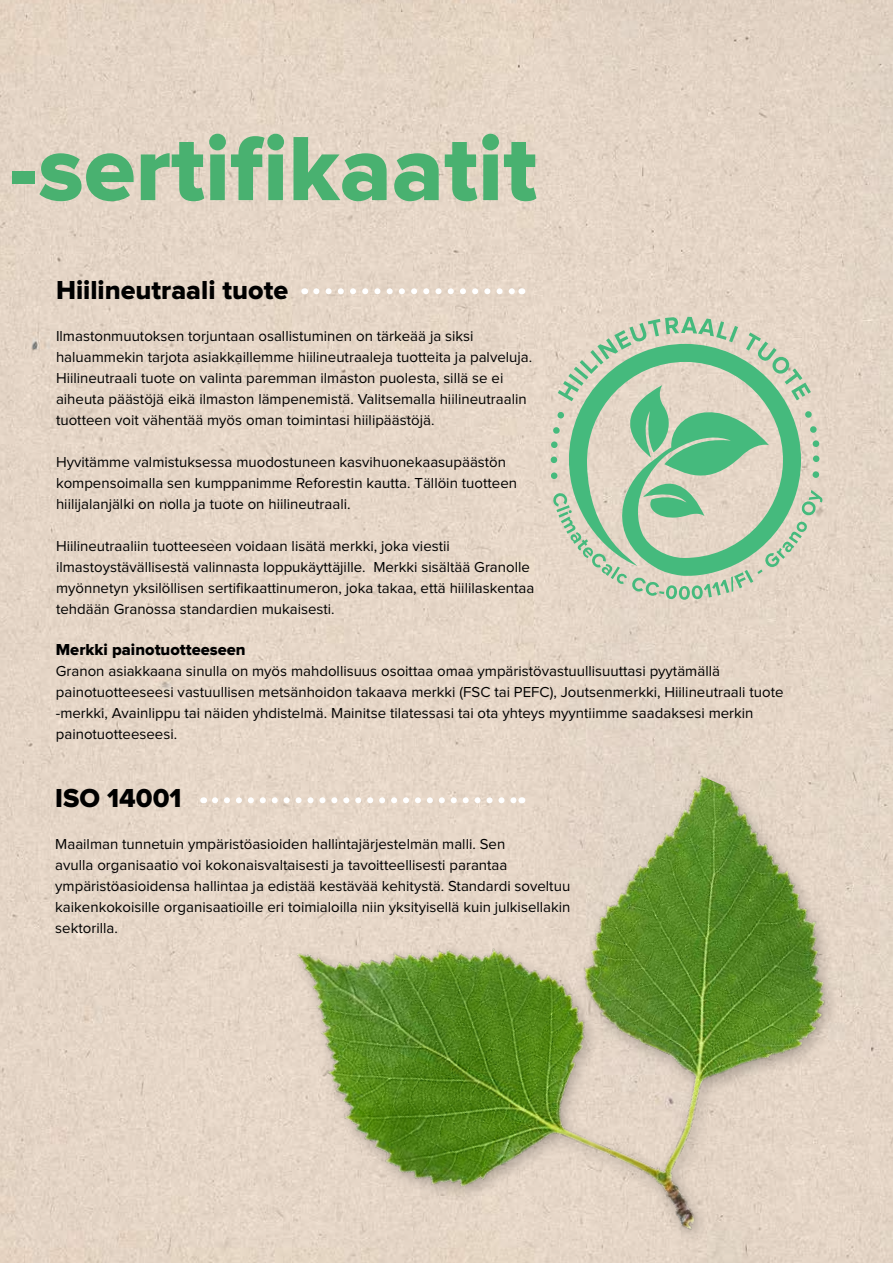
<style>
.page{position:relative;width:893px;height:1263px;background:#fff}
.page>*{position:absolute;margin:0;border:0;box-sizing:border-box;transform-origin:0 0}
.t1{font:94.5px "Proxima Nova Extrabld";color:#49b170}
.t2{font:27px "Proxima Nova Extrabld";color:#000}
.t3{font:16.5px "Proxima Nova Extrabld";color:#000}
.t4{font:15px/21px "Proxima Nova";color:#000}
</style>
<div class="page">
<img style="left:0;top:0;width:893px;height:1263px">
<svg style="left:552px;top:317px;width:271px;height:283px;background:#b4cdb0"></svg>
<img style="left:216px;top:653px;width:677px;height:610px">
<svg style="left:316px;top:288px;width:199px;height:6px"></svg>
<svg style="left:215px;top:797px;width:300px;height:6px"></svg>
<h1 class="t1" style="left:10px;top:125px;width:529px">-sertifikaatit</h1>
<h2 class="t2" style="left:56px;top:278px;width:234px">Hiilineutraali tuote</h2>
<p class="t4" style="left:56px;top:326px;width:478px">Ilmastonmuutoksen torjuntaan osallistuminen on tärkeää ja siksi haluammekin tarjota asiakkaillemme hiilineutraaleja tuotteita ja palveluja.<br>Hiilineutraali tuote on valinta paremman ilmaston puolesta, sillä se ei aiheuta päästöjä eikä ilmaston lämpenemistä. Valitsemalla hiilineutraalin tuotteen voit vähentää myös oman toimintasi hiilipäästöjä.</p>
<p class="t4" style="left:56px;top:452px;width:463px">Hyvitämme valmistuksessa muodostuneen kasvihuonekaasupäästön kompensoimalla sen kumppanimme Reforestin kautta. Tällöin tuotteen hiilijalanjälki on nolla ja tuote on hiilineutraali.</p>
<p class="t4" style="left:56px;top:536px;width:480px">Hiilineutraaliin tuotteeseen voidaan lisätä merkki, joka viestii ilmastoystävällisestä valinnasta loppukäyttäjille. Merkki sisältää Granolle myönnetyn yksilöllisen sertifikaattinumeron, joka takaa, että hiililaskentaa tehdään Granossa standardien mukaisesti.</p>
<p class="t3" style="left:56px;top:641px;width:191px">Merkki painotuotteeseen</p>
<p class="t4" style="left:56px;top:660px;width:729px">Granon asiakkaana sinulla on myös mahdollisuus osoittaa omaa ympäristövastuullisuuttasi pyytämällä painotuotteeseesi vastuullisen metsänhoidon takaava merkki (FSC tai PEFC), Joutsenmerkki, Hiilineutraali tuote -merkki, Avainlippu tai näiden yhdistelmä. Mainitse tilatessasi tai ota yhteys myyntiimme saadaksesi merkin painotuotteeseesi.</p>
<h2 class="t2" style="left:55px;top:786px;width:128px">ISO 14001</h2>
<p class="t4" style="left:55px;top:834px;width:517px">Maailman tunnetuin ympäristöasioiden hallintajärjestelmän malli. Sen<br>avulla organisaatio voi kokonaisvaltaisesti ja tavoitteellisesti parantaa ympäristöasioidensa hallintaa ja edistää kestävää kehitystä. Standardi soveltuu kaikenkokoisille organisaatioille eri toimialoilla niin yksityisellä kuin julkisellakin sektorilla.</p>
</div>
